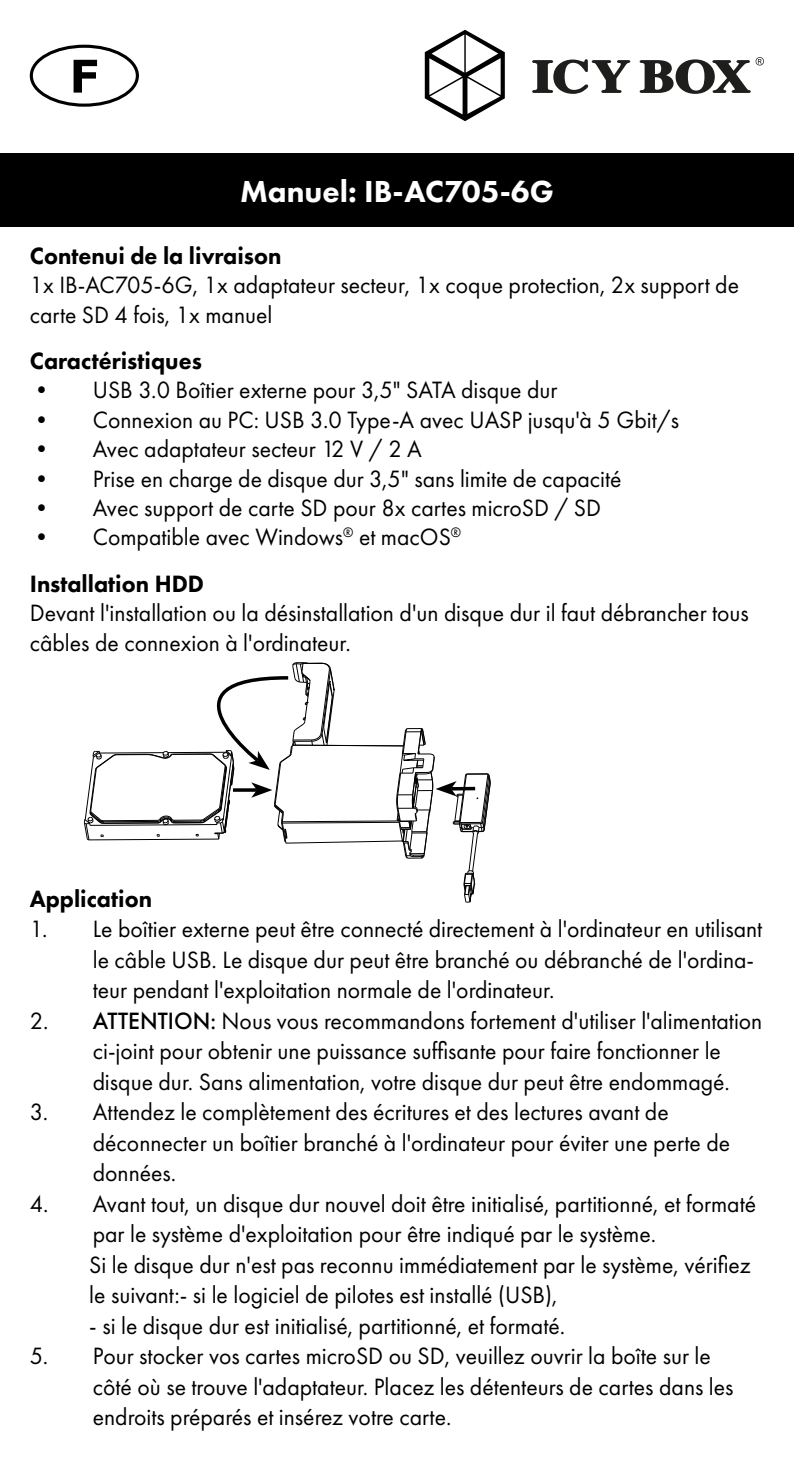
<style>
.page{position:relative;width:794px;height:1469px;background:#fff}
.page>*{position:absolute;margin:0;border:0;box-sizing:border-box;transform-origin:0 0}
.t1{font:800 31.5px "Futura PT";color:#fff}
.t2{font:24.5px/30.4px "Futura PT";color:#000;scale:.96 1}
.t3{font:800 24.5px "Futura PT";color:#000;scale:.96 1}
.s1{font-weight:800}
.s2{font-weight:500}
</style>
<div class="page">
<div style="left:0;top:153px;width:794px;height:74px;background:#000"></div>
<div style="left:30px;top:45px;width:109px;height:62px;border:3px solid #000;border-radius:50%"></div>
<svg style="left:74px;top:60px;width:23px;height:33px"></svg>
<svg style="left:425px;top:30px;width:80px;height:91px"></svg>
<svg style="left:532px;top:57px;width:232px;height:37px"></svg>
<hr style="left:100px;top:752px;width:63px;height:1px;background:#020203">
<hr style="left:117px;top:753px;width:30px;height:2px;background:#020203">
<hr style="left:103px;top:819px;width:55px;height:2px;background:#020203">
<hr style="left:103px;top:820px;width:55px;height:2px;background:#020203">
<hr style="left:103px;top:822px;width:55px;height:2px;background:#020203">
<hr style="left:90px;top:824px;width:127px;height:2px;background:#020203">
<hr style="left:89px;top:838px;width:130px;height:2px;background:#020203">
<svg style="left:83px;top:750px;width:35px;height:91px"></svg>
<svg style="left:145px;top:662px;width:346px;height:241px"></svg>
<p class="t1" style="left:240px;top:179px;width:315px">Manuel: IB-AC705-6G</p>
<p class="t3" style="left:30px;top:245px;width:264px">Contenui de la livraison</p>
<p class="t2" style="left:30px;top:271px;width:740px;line-height:29.4px">1x IB-AC705-6G, 1x adaptateur secteur, 1x coque protection, 2x support de carte SD 4 fois, 1x manuel</p>
<p class="t3" style="left:30px;top:350px;width:181px">Caractéristiques</p>
<p class="t2" style="left:30px;top:376px;width:551px">• USB 3.0 Boîtier externe pour 3,5" SATA disque dur</p>
<p class="t2" style="left:30px;top:405px;width:678px">• Connexion au PC: USB 3.0 Type-A avec UASP jusqu'à 5 Gbit/s</p>
<p class="t2" style="left:30px;top:434px;width:410px">• Avec adaptateur secteur 12 V / 2 A</p>
<p class="t2" style="left:30px;top:464px;width:618px">• Prise en charge de disque dur 3,5" sans limite de capacité</p>
<p class="t2" style="left:30px;top:493px;width:596px">• Avec support de carte SD pour 8x cartes microSD / SD</p>
<p class="t2" style="left:30px;top:515px;width:451px;line-height:46.2px">• Compatible avec Windows<sup>®</sup> et macOS<sup>®<br></sup><span class="s1">Installation HDD</span></p>
<p class="t2" style="left:30px;top:599px;width:750px;line-height:29.4px">Devant l'installation ou la désinstallation d'un disque dur il faut débrancher tous câbles de connexion à l'ordinateur.</p>
<p class="t3" style="left:30px;top:888px;width:129px">Application</p>
<p class="t2" style="left:93px;top:914px;width:699px;text-indent:-63px">1. Le boîtier externe peut être connecté directement à l'ordinateur en utilisant le câble USB. Le disque dur peut être branché ou débranché de l'ordina&shy;teur pendant l'exploitation normale de l'ordinateur.</p>
<p class="t2" style="left:93px;top:1006px;width:699px;text-indent:-63px">2. <span class="s2">ATTENTION:</span> Nous vous recommandons fortement d'utiliser l'alimentation ci-joint pour obtenir une puissance suffisante pour faire fonctionner le disque dur. Sans alimentation, votre disque dur peut être endommagé.</p>
<p class="t2" style="left:93px;top:1097px;width:665px;text-indent:-63px">3. Attendez le complètement des écritures et des lectures avant de déconnecter un boîtier branché à l'ordinateur pour éviter une perte de données.</p>
<p class="t2" style="left:89px;top:1189px;width:696px;text-indent:-60px">4. Avant tout, un disque dur nouvel doit être initialisé, partitionné, et formaté par le système d'exploitation pour être indiqué par le système.<br>Si le disque dur n'est pas reconnu immédiatement par le système, vérifiez le suivant:- si le logiciel de pilotes est installé (USB),</p>
<p class="t2" style="left:89px;top:1311px;width:497px">- si le disque dur est initialisé, partitionné, et formaté.</p>
<p class="t2" style="left:93px;top:1341px;width:669px;text-indent:-63px">5. Pour stocker vos cartes microSD ou SD, veuillez ouvrir la boîte sur le côté où se trouve l'adaptateur. Placez les détenteurs de cartes dans les endroits préparés et insérez votre carte.</p>
</div>
